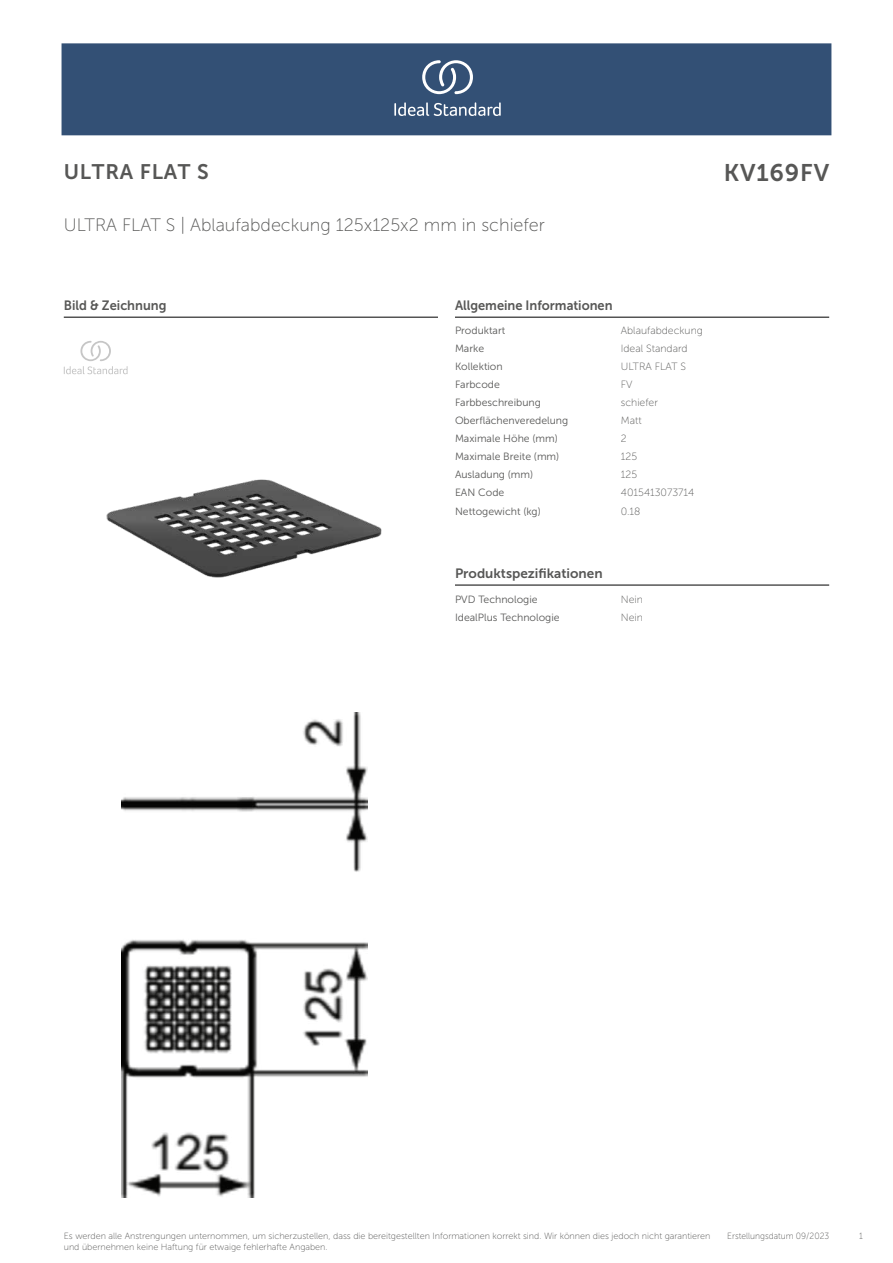
<style>
.page{position:relative;width:893px;height:1263px;background:#fff}
.page>*{position:absolute;margin:0;border:0;box-sizing:border-box;transform-origin:0 0}
.t1{font:24px "Museo Sans 700";letter-spacing:.035em;color:#575756}
.t2{font:21px "Museo Sans 700";letter-spacing:.035em;color:#575756}
.t3{font:18px "Museo Sans 100";color:#575756}
.t4{font:13.5px "Museo Sans 700";color:#575756;scale:.95 1}
.t5{font:13.5px "Museo Sans 700";color:#575756}
.t6{font:10.5px "Museo Sans 300";color:#575756}
.t7{font:10.5px "Museo Sans 100";color:#575756}
.t8{font:9px "Museo Sans 100";color:#575756}
.t9{font:9px "Museo Sans 100";color:#575756;scale:.95 1}
</style>
<div class="page">
<div style="left:62px;top:43px;width:769px;height:92px;background:#335075"></div>
<svg style="left:394px;top:102px;width:107px;height:14px"></svg>
<svg style="left:422px;top:60px;width:51px;height:34px"></svg>
<hr style="left:455px;top:317px;width:374px;height:1px;background:#000">
<hr style="left:455px;top:585px;width:374px;height:1px;background:#000">
<hr style="left:64px;top:317px;width:374px;height:1px;background:#000">
<svg style="left:64px;top:341px;width:64px;height:33px"></svg>
<img style="left:121px;top:713px;width:246px;height:484px">
<img style="left:107px;top:479px;width:275px;height:99px">
<h2 class="t2" style="left:64px;top:160px;width:146px">ULTRA FLAT S</h2>
<h1 class="t1" style="left:724px;top:160px;width:107px">KV169FV</h1>
<h3 class="t3" style="left:64px;top:215px;width:483px">ULTRA FLAT S | Ablaufabdeckung 125x125x2 mm in schiefer</h3>
<h3 class="t4" style="left:64px;top:298px;width:110px">Bild &amp; Zeichnung</h3>
<h3 class="t4" style="left:455px;top:298px;width:167px">Allgemeine Informationen</h3>
<p class="t6" style="left:455px;top:324px;width:52px">Produktart</p>
<p class="t7" style="left:621px;top:325px;width:84px">Ablaufabdeckung</p>
<p class="t6" style="left:455px;top:343px;width:31px">Marke</p>
<p class="t7" style="left:621px;top:343px;width:68px">Ideal Standard</p>
<p class="t6" style="left:455px;top:361px;width:49px">Kollektion</p>
<p class="t7" style="left:621px;top:361px;width:67px">ULTRA FLAT S</p>
<p class="t6" style="left:455px;top:379px;width:46px">Farbcode</p>
<p class="t7" style="left:621px;top:379px;width:13px">FV</p>
<p class="t6" style="left:455px;top:397px;width:87px">Farbbeschreibung</p>
<p class="t7" style="left:621px;top:397px;width:39px">schiefer</p>
<p class="t6" style="left:455px;top:415px;width:115px">Oberflächenveredelung</p>
<p class="t7" style="left:621px;top:415px;width:22px">Matt</p>
<p class="t6" style="left:455px;top:433px;width:104px">Maximale Höhe (mm)</p>
<p class="t7" style="left:621px;top:433px;width:7px">2</p>
<p class="t6" style="left:455px;top:451px;width:106px">Maximale Breite (mm)</p>
<p class="t7" style="left:621px;top:451px;width:18px">125</p>
<p class="t6" style="left:455px;top:469px;width:80px">Ausladung (mm)</p>
<p class="t7" style="left:621px;top:469px;width:18px">125</p>
<p class="t6" style="left:455px;top:487px;width:51px">EAN Code</p>
<p class="t7" style="left:621px;top:487px;width:75px">4015413073714</p>
<p class="t6" style="left:455px;top:505px;width:87px">Nettogewicht (kg)</p>
<p class="t7" style="left:621px;top:505px;width:21px">0.18</p>
<h3 class="t5" style="left:455px;top:566px;width:149px">Produktspezifikationen</h3>
<p class="t6" style="left:455px;top:594px;width:84px">PVD Technologie</p>
<p class="t7" style="left:621px;top:594px;width:24px">Nein</p>
<p class="t6" style="left:455px;top:612px;width:106px">IdealPlus Technologie</p>
<p class="t7" style="left:621px;top:612px;width:24px">Nein</p>
<p class="t9" style="left:727px;top:1231px;width:109px">Erstellungsdatum 09/2023</p>
<p class="t8" style="left:64px;top:1231px;width:648px">Es werden alle Anstrengungen unternommen, um sicherzustellen, dass die bereitgestellten Informationen korrekt sind. Wir können dies jedoch nicht garantieren</p>
<p class="t9" style="left:859px;top:1231px;width:5px">1</p>
<p class="t8" style="left:64px;top:1242px;width:265px">und übernehmen keine Haftung für etwaige fehlerhafte Angaben.</p>
</div>
